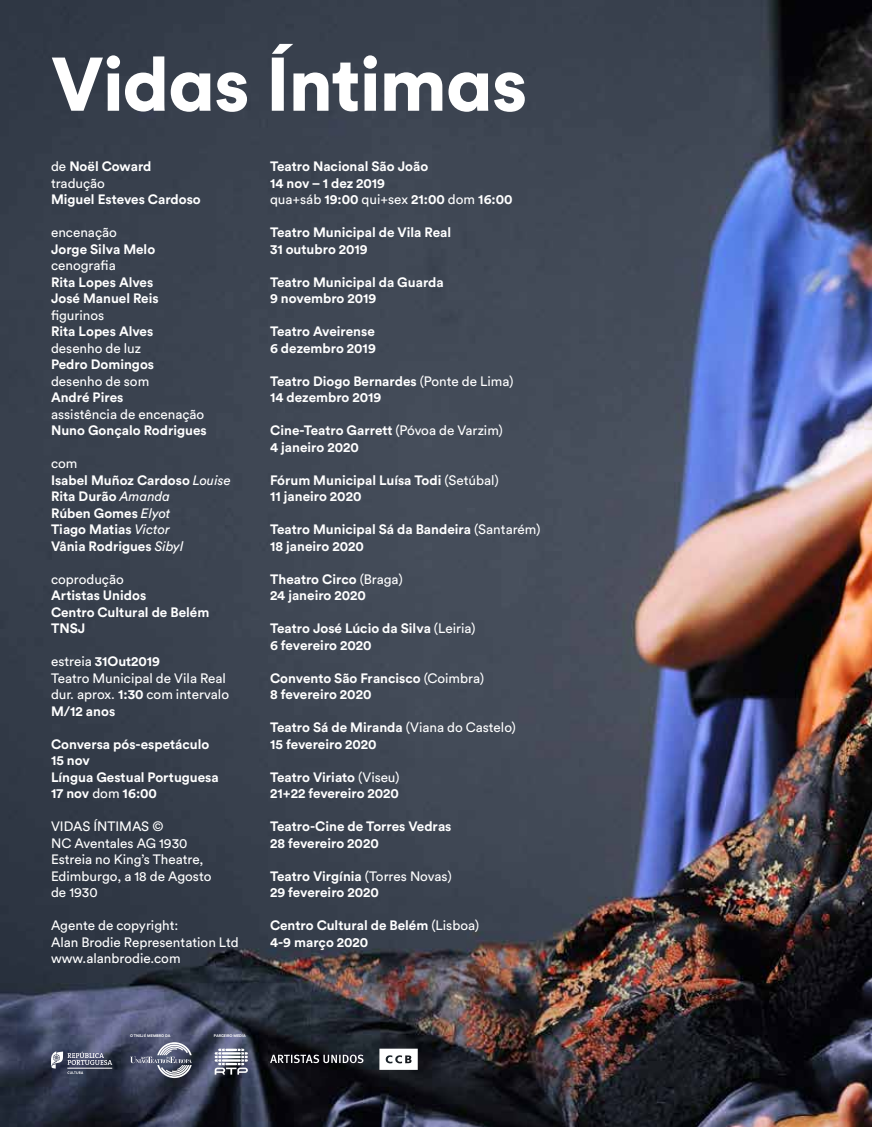
<style>
.page{position:relative;width:872px;height:1127px;background:#fff}
.page>*{position:absolute;margin:0;border:0;box-sizing:border-box;transform-origin:0 0}
.t1{font:900 75px "Circular Std";letter-spacing:-.015em;color:#fff}
.t2{font:700 13.5px/16.5px "Circular Std";color:#fff}
.t3{font:13.5px/16.5px "Circular Std";color:#fff}
.t4{font:700 3.75px "Circular Std";color:#fff}
.s1{font-weight:700}
.s2{font-weight:400}
.s3{font-weight:400;font-style:italic}
</style>
<div class="page">
<img style="left:0;top:0;width:872px;height:1127px">
<svg style="left:130px;top:1042px;width:62px;height:36px;background:#696e82"></svg>
<svg style="left:51px;top:1051px;width:61px;height:23px"></svg>
<svg style="left:215px;top:1048px;width:33px;height:26px"></svg>
<svg style="left:270px;top:1054px;width:93px;height:9px"></svg>
<svg style="left:379px;top:1048px;width:39px;height:22px"></svg>
<h1 class="t1" style="left:51px;top:34px;width:477px">Vidas Íntimas</h1>
<p class="t3" style="left:51px;top:158px;width:102px">de <span class="s1">Noël Coward </span>tradução</p>
<p class="t2" style="left:51px;top:191px;width:151px">Miguel Esteves Cardoso</p>
<p class="t3" style="left:51px;top:224px;width:67px">encenação</p>
<p class="t2" style="left:51px;top:240px;width:106px">Jorge Silva Melo</p>
<p class="t3" style="left:51px;top:257px;width:66px">cenografia</p>
<p class="t2" style="left:51px;top:273px;width:109px">Rita Lopes Alves<br>José Manuel Reis</p>
<p class="t3" style="left:51px;top:307px;width:55px">figurinos</p>
<p class="t2" style="left:51px;top:323px;width:104px">Rita Lopes Alves</p>
<p class="t3" style="left:51px;top:340px;width:92px">desenho de luz</p>
<p class="t2" style="left:51px;top:356px;width:105px">Pedro Domingos</p>
<p class="t3" style="left:51px;top:373px;width:100px">desenho de som</p>
<p class="t2" style="left:51px;top:389px;width:74px">André Pires</p>
<p class="t3" style="left:51px;top:406px;width:155px">assistência de encenação</p>
<p class="t2" style="left:51px;top:422px;width:157px">Nuno Gonçalo Rodrigues</p>
<p class="t2" style="left:51px;top:455px;width:181px"><span class="s2">com<br></span>Isabel Muñoz Cardoso <span class="s3">Louise<br></span>Rita Durão <span class="s3">Amanda<br></span>Rúben Gomes <span class="s3">Elyot<br></span>Tiago Matias <span class="s3">Victor<br></span>Vânia Rodrigues <span class="s3">Sibyl</span></p>
<p class="t3" style="left:51px;top:571px;width:74px">coprodução</p>
<p class="t2" style="left:51px;top:587px;width:160px">Artistas Unidos<br>Centro Cultural de Belém<br>TNSJ</p>
<p class="t3" style="left:51px;top:653px;width:179px">estreia <span class="s1">31Out2019<br></span>Teatro Municipal de Vila Real dur. aprox. <span class="s1">1:30</span> com intervalo<br><span class="s1">M/12 anos</span></p>
<p class="t2" style="left:51px;top:735px;width:169px">Conversa pós‑espetáculo<br>15 nov<br>Língua Gestual Portuguesa<br>17 nov <span class="s2">dom</span> 16:00</p>
<p class="t3" style="left:51px;top:818px;width:162px">VIDAS ÍNTIMAS ©<br>NC Aventales AG 1930<br>Estreia no King’s Theatre,<br>Edimburgo, a 18 de Agosto de 1930</p>
<p class="t3" style="left:51px;top:917px;width:189px">Agente de copyright:<br>Alan Brodie Representation Ltd www.alanbrodie.com</p>
<p class="t2" style="left:270px;top:158px;width:244px">Teatro Nacional São João<br>14 nov – 1 dez 2019<br><span class="s2">qua+sáb</span> 19:00 <span class="s2">qui+sex</span> 21:00 <span class="s2">dom</span> 16:00</p>
<p class="t2" style="left:270px;top:224px;width:183px">Teatro Municipal de Vila Real<br>31 outubro 2019</p>
<p class="t2" style="left:270px;top:273px;width:175px">Teatro Municipal da Guarda<br>9 novembro 2019</p>
<p class="t2" style="left:270px;top:323px;width:107px">Teatro Aveirense<br>6 dezembro 2019</p>
<p class="t2" style="left:270px;top:372px;width:245px">Teatro Diogo Bernardes <span class="s2">(Ponte de Lima)<br></span>14 dezembro 2019</p>
<p class="t2" style="left:270px;top:422px;width:234px">Cine‑Teatro Garrett <span class="s2">(Póvoa de Varzim)<br></span>4 janeiro 2020</p>
<p class="t2" style="left:270px;top:471px;width:230px">Fórum Municipal Luísa Todi <span class="s2">(Setúbal)<br></span>11 janeiro 2020</p>
<p class="t2" style="left:270px;top:521px;width:272px">Teatro Municipal Sá da Bandeira <span class="s2">(Santarém)<br></span>18 janeiro 2020</p>
<p class="t2" style="left:270px;top:570px;width:134px">Theatro Circo <span class="s2">(Braga)<br></span>24 janeiro 2020</p>
<p class="t2" style="left:270px;top:620px;width:207px">Teatro José Lúcio da Silva <span class="s2">(Leiria)<br></span>6 fevereiro 2020</p>
<p class="t2" style="left:270px;top:669px;width:216px">Convento São Francisco <span class="s2">(Coimbra)<br></span>8 fevereiro 2020</p>
<p class="t2" style="left:270px;top:719px;width:247px">Teatro Sá de Miranda <span class="s2">(Viana do Castelo)<br></span>15 fevereiro 2020</p>
<p class="t2" style="left:270px;top:768px;width:131px">Teatro Viriato <span class="s2">(Viseu)<br></span>21+22 fevereiro 2020</p>
<p class="t2" style="left:270px;top:818px;width:183px">Teatro-Cine de Torres Vedras<br>28 fevereiro 2020</p>
<p class="t2" style="left:270px;top:867px;width:183px">Teatro Virgínia <span class="s2">(Torres Novas)<br></span>29 fevereiro 2020</p>
<p class="t2" style="left:270px;top:917px;width:211px">Centro Cultural de Belém <span class="s2">(Lisboa)<br></span>4‑9 março 2020</p>
<p class="t4" style="left:130px;top:1033px;width:42px">O TNSJ É MEMBRO DA</p>
<p class="t4" style="left:214px;top:1033px;width:33px">PARCEIRO MEDIA</p>
</div>
